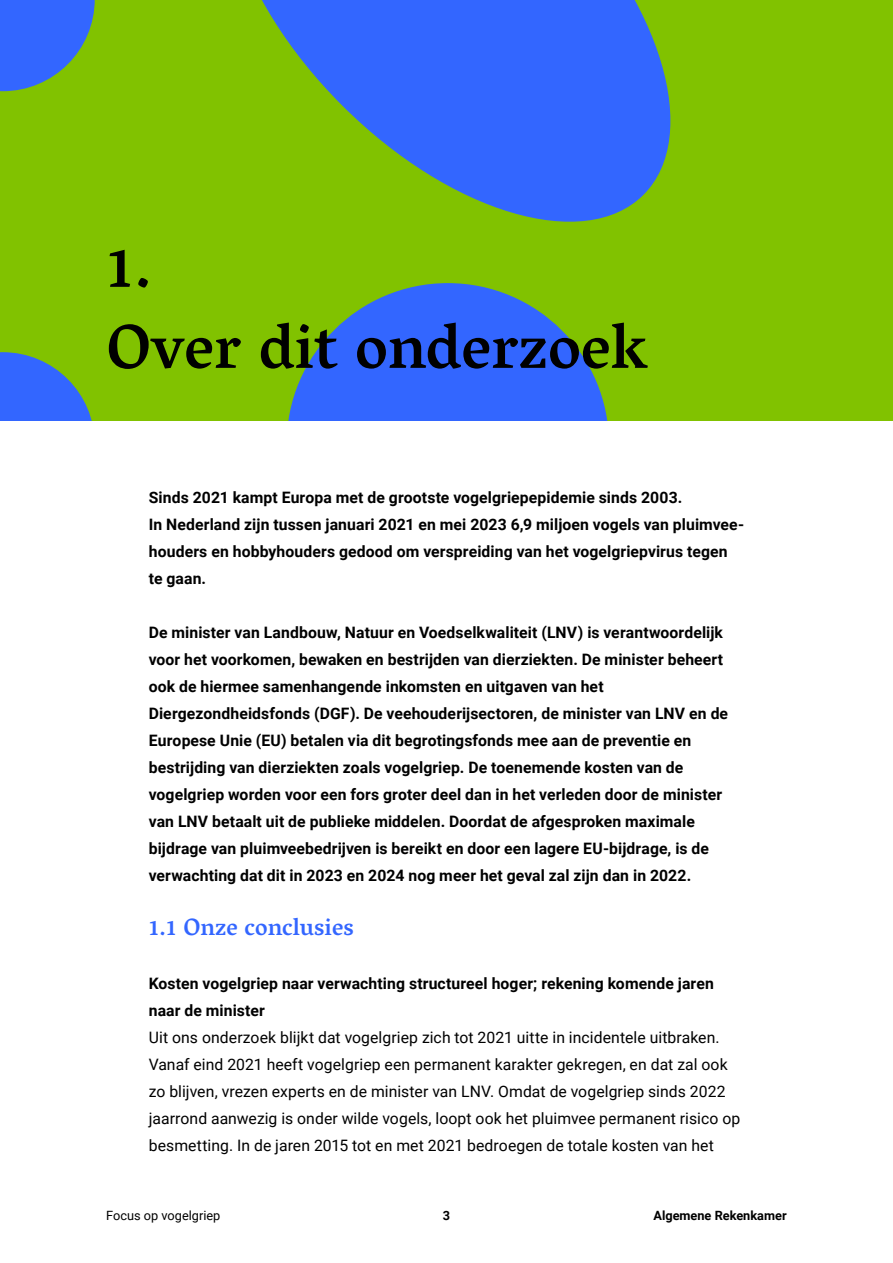
<style>
.page{position:relative;width:893px;height:1263px;background:#fff}
.page>*{position:absolute;margin:0;border:0;box-sizing:border-box;transform-origin:0 0}
.AR_02_Hoofdstuk_kop{font:500 63px/81px "Vesper Libre";color:#000}
.AR_02_Paragraaf__h2{font:500 24px "Vesper Libre";color:#36f}
.AR_02_Intro{font:700 15.75px/27px "Roboto";letter-spacing:.005em;color:#000}
.AR_02_Broodtekst{font:15.75px/27px "Roboto";letter-spacing:.005em;color:#000}
.AR_02_Tussenkop__h3{font:700 15.75px/27px "Roboto";letter-spacing:.005em;color:#000}
.t1{font:700 12.75px "Roboto";color:#000}
.t2{font:12.75px "Roboto";color:#000}
</style>
<div class="page">
<div style="left:0;top:0;width:893px;height:421px;background:#81c200"></div>
<svg style="left:0;top:0;width:95px;height:91px"></svg>
<svg style="left:0;top:352px;width:92px;height:69px"></svg>
<svg style="left:262px;top:0;width:409px;height:222px;fill:#36f"></svg>
<svg style="left:288px;top:283px;width:320px;height:138px"></svg>
<h1 class="AR_02_Hoofdstuk_kop" style="left:106px;top:225px;width:543px">1.<br>Over dit onderzoek</h1>
<p class="AR_02_Intro" style="left:149px;top:483px;width:597px">Sinds 2021 kampt Europa met de grootste vogelgriepepidemie sinds 2003.<br>In Nederland zijn tussen januari 2021 en mei 2023 6,9 miljoen vogels van pluimvee&shy;houders en hobbyhouders gedood om verspreiding van het vogelgriepvirus tegen te gaan.</p>
<p class="AR_02_Intro" style="left:149px;top:618px;width:581px">De minister van Landbouw, Natuur en Voedselkwaliteit (LNV) is verantwoordelijk voor het voorkomen, bewaken en bestrijden van dierziekten. De minister beheert ook de hiermee samenhangende inkomsten en uitgaven van het Diergezondheidsfonds (DGF). De veehouderijsectoren, de minister van LNV en de Europese Unie (EU) betalen via dit begrotingsfonds mee aan de preventie en bestrijding van dierziekten zoals vogelgriep. De toenemende kosten van de vogelgriep worden voor een fors groter deel dan in het verleden door de minister van LNV betaalt uit de publieke middelen. Doordat de afgesproken maximale bijdrage van pluimveebedrijven is bereikt en door een lagere EU-bijdrage, is de verwachting dat dit in 2023 en 2024 nog meer het geval zal zijn dan in 2022.</p>
<h2 class="AR_02_Paragraaf__h2" style="left:149px;top:912px;width:206px">1.1 Onze conclusies</h2>
<h3 class="AR_02_Tussenkop__h3" style="left:149px;top:969px;width:567px">Kosten vogelgriep naar verwachting structureel hoger; rekening komende jaren naar de minister</h3>
<p class="AR_02_Broodtekst" style="left:149px;top:1023px;width:593px">Uit ons onderzoek blijkt dat vogelgriep zich tot 2021 uitte in incidentele uitbraken.<br>Vanaf eind 2021 heeft vogelgriep een permanent karakter gekregen, en dat zal ook zo blijven, vrezen experts en de minister van LNV. Omdat de vogelgriep sinds 2022 jaarrond aanwezig is onder wilde vogels, loopt ook het pluimvee permanent risico op besmetting. In de jaren 2015 tot en met 2021 bedroegen de totale kosten van het</p>
<p class="t2" style="left:106px;top:1207px;width:116px">Focus op vogelgriep</p>
<p class="t1" style="left:443px;top:1207px;width:9px">3</p>
<p class="t1" style="left:653px;top:1207px;width:135px">Algemene Rekenkamer</p>
</div>
